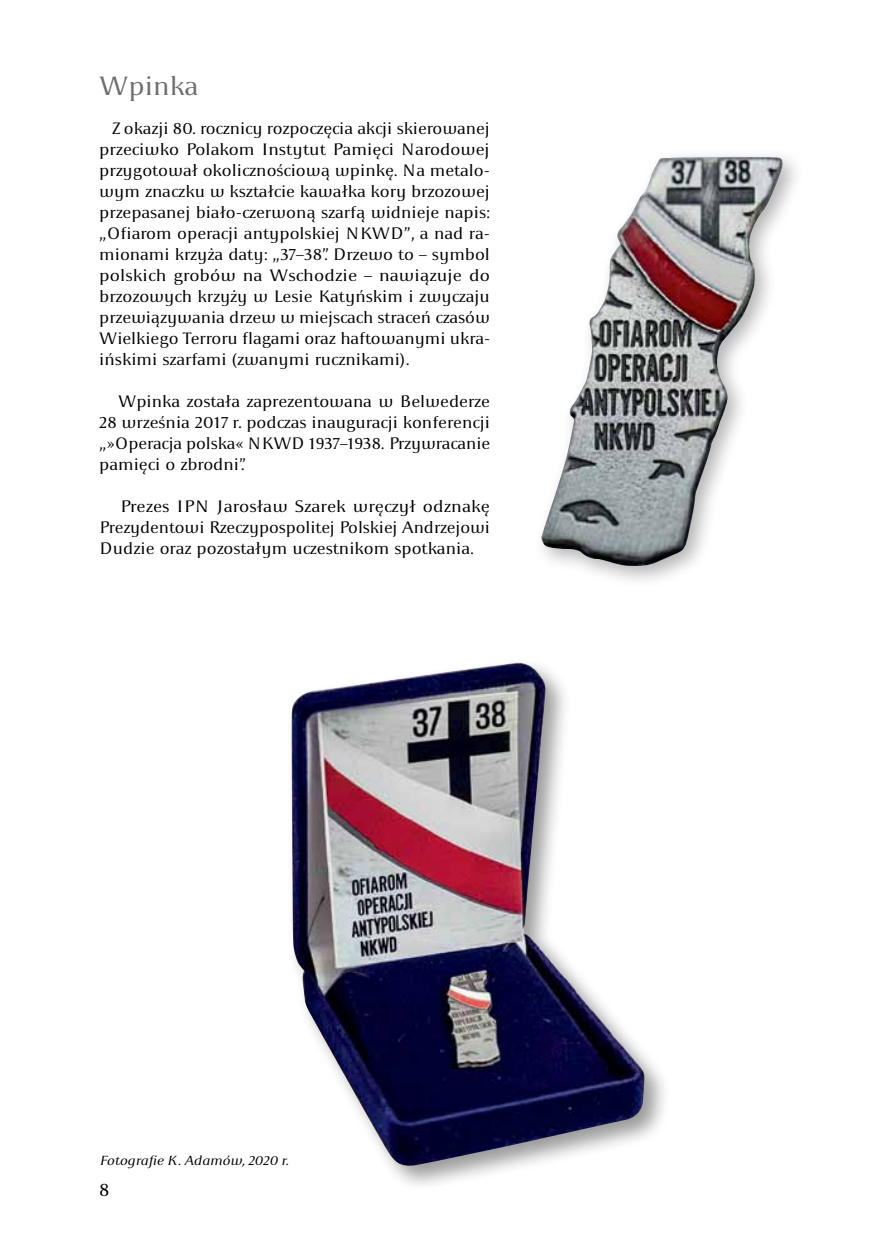
<style>
.page{position:relative;width:874px;height:1241px;background:#fff}
.page>*{position:absolute;margin:0;border:0;box-sizing:border-box;transform-origin:0 0}
.t1{font:28px "Apolonia";color:#6d6e71}
.t2{font:19.25px "Apolonia";color:#000}
.t3{font:17.5px/21px "Apolonia";color:#000;text-align:justify}
.t4{font:italic 14px "Apolonia";color:#000}
</style>
<div class="page">
<div style="left:532px;top:148px;width:272px;height:441px;background:#000;opacity:.3"></div>
<img style="left:541px;top:157px;width:241px;height:409px">
<div style="left:286px;top:657px;width:385px;height:535px;background:#000;opacity:.4"></div>
<img style="left:291px;top:662px;width:353px;height:505px">
<h1 class="t1" style="left:99px;top:70px;width:101px">Wpinka</h1>
<p class="t3" style="left:99px;top:118px;width:392px;text-indent:13px">Z okazji 80. rocznicy rozpoczęcia akcji skierowanej przeciwko Polakom Instytut Pamięci Narodowej przygotował okolicznościową wpinkę. Na metalo&shy;wym znaczku w kształcie kawałka kory brzozowej przepasanej biało-czerwoną szarfą widnieje napis: „Ofiarom operacji antypolskiej NKWD”, a nad ra&shy;mionami krzyża daty: „37–38”. Drzewo to – symbol polskich grobów na Wschodzie – nawiązuje do brzozowych krzyży w Lesie Katyńskim i zwyczaju przewiązywania drzew w miejscach straceń czasów Wielkiego Terroru flagami oraz haftowanymi ukra&shy;ińskimi szarfami (zwanymi rucznikami).</p>
<p class="t3" style="left:99px;top:391px;width:392px;text-indent:19px">Wpinka została zaprezentowana w Belwederze 28 września 2017 r. podczas inauguracji konferencji „»Operacja polska« NKWD 1937–1938. Przywracanie pamięci o zbrodni”.</p>
<p class="t3" style="left:99px;top:496px;width:392px;text-indent:21px">Prezes IPN Jarosław Szarek wręczył odznakę Prezydentowi Rzeczypospolitej Polskiej Andrzejowi Dudzie oraz pozostałym uczestnikom spotkania.</p>
<p class="t4" style="left:99px;top:1151px;width:191px">Fotografie K . Adamów, 2020 r.</p>
<p class="t2" style="left:99px;top:1177px;width:12px">8</p>
</div>
